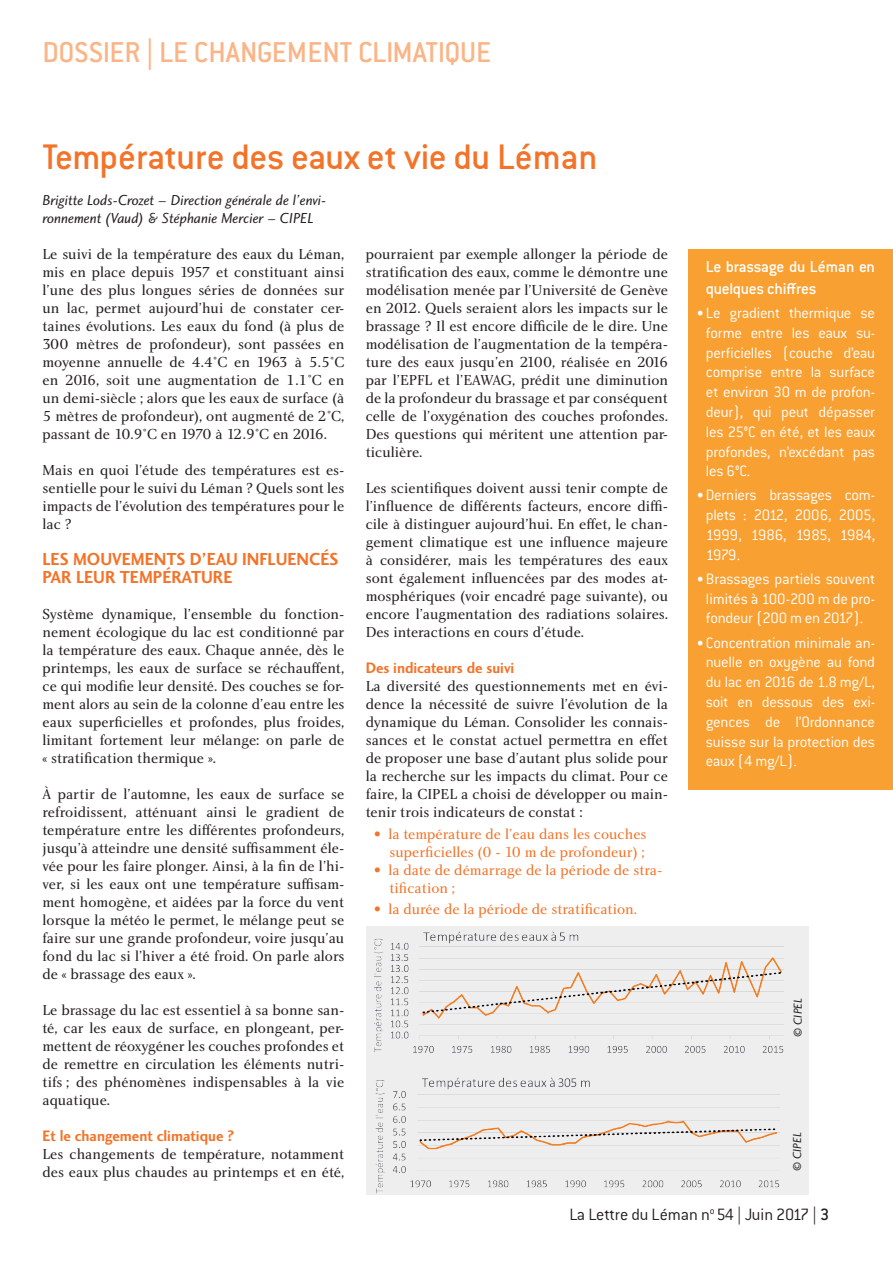
<style>
.page{position:relative;width:893px;height:1263px;background:#fff}
.page>*{position:absolute;margin:0;border:0;box-sizing:border-box;transform-origin:0 0}
.t1{font:500 39px "Conduit ITC Std";letter-spacing:-.015em;color:#f37328}
.t2{font:500 31.5px "Conduit ITC Std";letter-spacing:-.015em;color:#fab486}
.t3{font:700 18px/18px "Charlotte Sans Std";color:#f37328;scale:.95 1}
.t4{font:300 18px "Conduit ITC Std";letter-spacing:-.015em;color:#231f20}
.t5{font:500 17.25px/21.6px "Conduit ITC Std";letter-spacing:-.015em;color:#fff}
.t6{font:300 16.5px/19.8px "Conduit ITC Std";letter-spacing:-.015em;color:#fff;text-align:justify}
.t7{font:700 15.75px "Charlotte Sans Std";color:#f37328;scale:.95 1}
.t8{font:15px/18px "Charlotte Std";color:#231f20;text-align:justify}
.t9{font:15px/18px "Charlotte Std";color:#f37328;text-align:right}
.t10{font:italic 15px/18px "Charlotte Sans Std";color:#231f20}
.t11{font:italic 12px "Charlotte Sans Std";color:#231f20}
.s1{font-weight:500}
</style>
<div class="page">
<div style="left:689px;top:249px;width:204px;height:540px;background:#f9a032"></div>
<div style="left:366px;top:926px;width:442px;height:269px;background:#eeeeef"></div>
<img style="left:374px;top:931px;width:410px;height:263px">
<h2 class="t2" style="left:43px;top:33px;width:450px">DOSSIER | LE CHANGEMENT CLIMATIQUE</h2>
<h1 class="t1" style="left:43px;top:133px;width:557px">Température des eaux et vie du Léman</h1>
<p class="t10" style="left:43px;top:191px;width:285px">Brigitte Lods-Crozet – Direction générale de l’envi&shy;ronnement (Vaud) &amp; Stéphanie Mercier – CIPEL</p>
<p class="t8" style="left:43px;top:245px;width:303px">Le suivi de la température des eaux du Léman, mis en place depuis 1957 et constituant ainsi l’une des plus longues séries de données sur un lac, permet aujourd’hui de constater cer&shy;taines évolutions. Les eaux du fond (à plus de 300 mètres de profondeur), sont passées en moyenne annuelle de 4.4°C en 1963 à 5.5°C en 2016, soit une augmentation de 1.1°C en un demi-siècle ; alors que les eaux de surface (à 5 mètres de profondeur), ont augmenté de 2°C, passant de 10.9°C en 1970 à 12.9°C en 2016.</p>
<p class="t8" style="left:43px;top:461px;width:303px">Mais en quoi l’étude des températures est es&shy;sentielle pour le suivi du Léman ? Quels sont les impacts de l’évolution des températures pour le lac ?</p>
<p class="t3" style="left:43px;top:550px;width:313px">LES MOUVEMENTS D’EAU INFLUENCÉS<br>PAR LEUR TEMPÉRATURE</p>
<p class="t8" style="left:43px;top:605px;width:303px">Système dynamique, l’ensemble du fonction&shy;nement écologique du lac est conditionné par la température des eaux. Chaque année, dès le printemps, les eaux de surface se réchauffent, ce qui modifie leur densité. Des couches se for&shy;ment alors au sein de la colonne d’eau entre les eaux superficielles et profondes, plus froides, limitant fortement leur mélange: on parle de « stratification thermique ».</p>
<p class="t8" style="left:43px;top:785px;width:303px">À partir de l’automne, les eaux de surface se refroidissent, atténuant ainsi le gradient de température entre les différentes profondeurs, jusqu’à atteindre une densité suffisamment éle&shy;vée pour les faire plonger. Ainsi, à la fin de l’hi&shy;ver, si les eaux ont une température suffisam&shy;ment homogène, et aidées par la force du vent lorsque la météo le permet, le mélange peut se faire sur une grande profondeur, voire jusqu’au fond du lac si l’hiver a été froid. On parle alors de « brassage des eaux ».</p>
<p class="t8" style="left:43px;top:1001px;width:303px">Le brassage du lac est essentiel à sa bonne san&shy;té, car les eaux de surface, en plongeant, per&shy;mettent de réoxygéner les couches profondes et de remettre en circulation les éléments nutri&shy;tifs ; des phénomènes indispensables à la vie aquatique.</p>
<p class="t7" style="left:43px;top:1126px;width:203px">Et le changement climatique ?</p>
<p class="t8" style="left:43px;top:1145px;width:303px">Les changements de température, notamment des eaux plus chaudes au printemps et en été,</p>
<p class="t8" style="left:366px;top:245px;width:304px">pourraient par exemple allonger la période de stratification des eaux, comme le démontre une modélisation menée par l’Université de Genève en 2012. Quels seraient alors les impacts sur le brassage ? Il est encore difficile de le dire. Une modélisation de l’augmentation de la tempéra&shy;ture des eaux jusqu’en 2100, réalisée en 2016 par l’EPFL et l’EAWAG, prédit une diminution de la profondeur du brassage et par conséquent celle de l’oxygénation des couches profondes.<br>Des questions qui méritent une attention par&shy;ticulière.</p>
<p class="t8" style="left:366px;top:479px;width:304px">Les scientifiques doivent aussi tenir compte de l’influence de différents facteurs, encore diffi&shy;cile à distinguer aujourd’hui. En effet, le chan&shy;gement climatique est une influence majeure à considérer, mais les températures des eaux sont également influencées par des modes at&shy;mosphériques (voir encadré page suivante), ou encore l’augmentation des radiations solaires.<br>Des interactions en cours d’étude.</p>
<p class="t7" style="left:366px;top:658px;width:158px">Des indicateurs de suivi</p>
<p class="t8" style="left:366px;top:677px;width:304px">La diversité des questionnements met en évi&shy;dence la nécessité de suivre l’évolution de la dynamique du Léman. Consolider les connais&shy;sances et le constat actuel permettra en effet de proposer une base d’autant plus solide pour la recherche sur les impacts du climat. Pour ce faire, la CIPEL a choisi de développer ou main&shy;tenir trois indicateurs de constat :</p>
<p class="t9" style="left:374px;top:825px;width:274px">• la température de l’eau dans les couches superficielles (0 - 10 m de profondeur) ;</p>
<p class="t9" style="left:389px;top:861px;width:275px;text-align:left;text-indent:-15px">• la date de démarrage de la période de stra&shy;tification ;</p>
<p class="t9" style="left:374px;top:901px;width:264px">• la durée de la période de stratification.</p>
<p class="t5" style="left:706px;top:256px;width:171px">Le brassage du Léman en quelques chiffres</p>
<p class="t6" style="left:706px;top:302px;width:171px">Le gradient thermique se forme entre les eaux su&shy;perficielles (couche d’eau comprise entre la surface et environ 30 m de profon&shy;deur), qui peut dépasser les 25°C en été, et les eaux profondes, n’excédant pas les 6°C.</p>
<p class="t6" style="left:706px;top:485px;width:171px">Derniers brassages com&shy;plets : 2012, 2006, 2005, 1999, 1986, 1985, 1984, 1979.</p>
<p class="t6" style="left:706px;top:568px;width:171px">Brassages partiels souvent limités à 100-200 m de pro&shy;fondeur (200 m en 2017).</p>
<p class="t6" style="left:706px;top:632px;width:171px">Concentration minimale an&shy;nuelle en oxygène au fond du lac en 2016 de 1.8 mg/L, soit en dessous des exi&shy;gences de l’Ordonnance suisse sur la protection des eaux (4 mg/L).</p>
<p class="t11" style="left:791px;top:1037px;width:40px;rotate:-90deg">© CIPEL</p>
<p class="t11" style="left:791px;top:1171px;width:40px;rotate:-90deg">© CIPEL</p>
<p class="t4" style="left:569px;top:1204px;width:261px">La Lettre du Léman n<sup>o</sup> 54 | Juin 2017 | <span class="s1">3</span></p>
</div>
